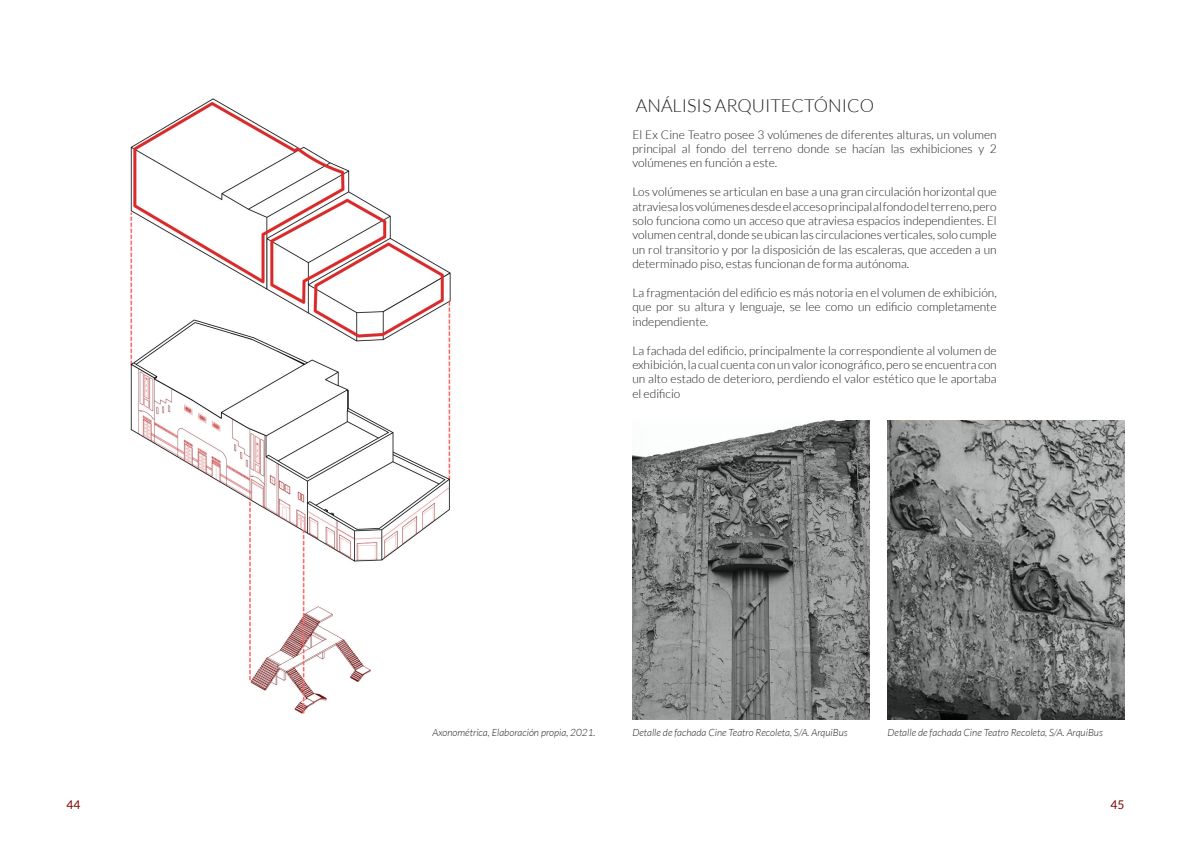
<style>
.page{position:relative;width:1191px;height:842px;background:#fff}
.page>*{position:absolute;margin:0;border:0;box-sizing:border-box;transform-origin:0 0}
.Subtitulo{font:300 18px "Lato";color:#231f20}
.t1{font:300 12px/14.4px "Lato";color:#231f20;text-align:justify}
.t2{font:12px "Lato";color:#7f0202}
.t3{font:italic 300 10px "Lato";color:#231f20}
</style>
<div class="page">
<img style="left:130px;top:98px;width:321px;height:616px">
<svg style="left:632px;top:421px;width:237px;height:298px;background:#828484"></svg>
<svg style="left:887px;top:422px;width:237px;height:298px;background:#797b7b"></svg>
<p class="Subtitulo" style="left:636px;top:96px;width:240px">ANÁLISIS ARQUITECTÓNICO</p>
<p class="t1" style="left:632px;top:127px;width:366px">El Ex Cine Teatro posee 3 volúmenes de diferentes alturas, un volumen principal al fondo del terreno donde se hacían las exhibiciones y 2 volúmenes en función a este.</p>
<p class="t1" style="left:632px;top:185px;width:366px">Los volúmenes se articulan en base a una gran circulación horizontal que atraviesa los volúmenes desde el acceso principal al fondo del terreno, pero solo funciona como un acceso que atraviesa espacios independientes. El volumen central, donde se ubican las circulaciones verticales, solo cumple un rol transitorio y por la disposición de las escaleras, que acceden a un determinado piso, estas funcionan de forma autónoma.</p>
<p class="t1" style="left:632px;top:286px;width:366px">La fragmentación del edificio es más notoria en el volumen de exhibición, que por su altura y lenguaje, se lee como un edificio completamente independiente.</p>
<p class="t1" style="left:632px;top:343px;width:366px">La fachada del edificio, principalmente la correspondiente al volumen de exhibición, la cual cuenta con un valor iconográfico, pero se encuentra con un alto estado de deterioro, perdiendo el valor estético que le aportaba el edificio</p>
<p class="t3" style="left:432px;top:727px;width:164px">Axonométrica, Elaboración propia, 2021.</p>
<p class="t3" style="left:632px;top:727px;width:217px">Detalle de fachada Cine Teatro Recoleta, S/A. ArquiBus</p>
<p class="t3" style="left:887px;top:727px;width:217px">Detalle de fachada Cine Teatro Recoleta, S/A. ArquiBus</p>
<p class="t2" style="left:67px;top:798px;width:15px">44</p>
<p class="t2" style="left:1110px;top:798px;width:15px">45</p>
</div>
